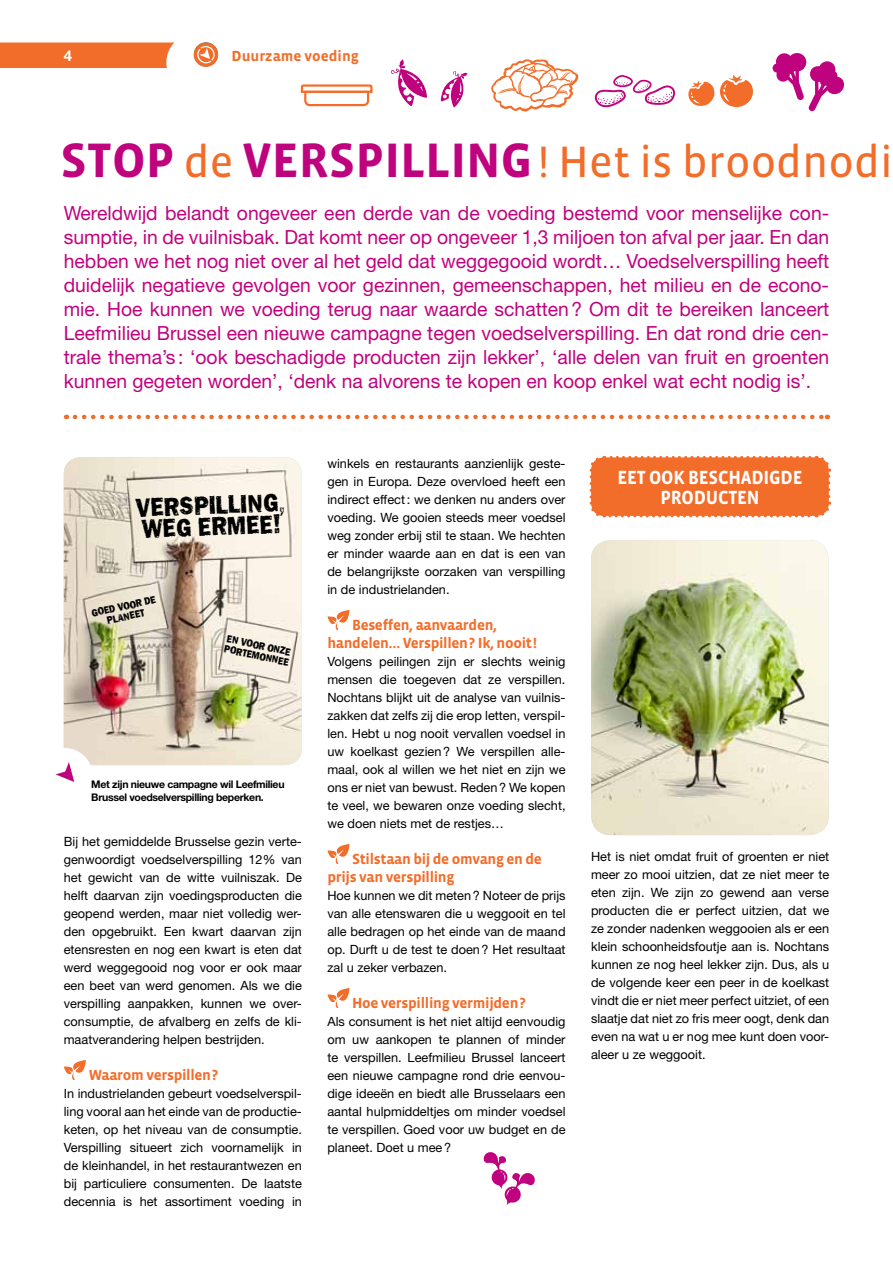
<style>
.page{position:relative;width:893px;height:1263px;background:#fff}
.page>*{position:absolute;margin:0;border:0;box-sizing:border-box;transform-origin:0 0}
.t1{font:45px "Vista Sans Reg";color:#f36d2a}
.t2{font:26.85px/21.5px "Frankie";color:#000;scale:.85 1}
.t3{font:19.5px/24px "Helvetica Neue LT Std";color:#bf037e;text-align:justify}
.t4{font:700 19.5px/19.5px "Vista Sans";color:#fff;scale:.93 1}
.t5{font:700 15px/18px "Vista Sans";letter-spacing:-.02em;color:#f36d2a}
.t6{font:700 15px "Vista Sans";color:#f36d2a}
.t7{font:700 15px "Helvetica Neue LT Std";color:#fff}
.t8{font:12.75px/18px "Helvetica Neue LT Std";color:#000;text-align:justify}
.t9{font:10.95px/10.4px "Frankie";color:#000;text-align:center;scale:.85 1}
.t10{font:700 10.5px/13.5px "Helvetica Neue LT Std";letter-spacing:-.03em;color:#000}
.t11{font:2.4px "Helvetica";color:#000}
.s1{font-family:"Vista Sans";font-weight:700;font-size:49.5px;color:#bf037e}
</style>
<div class="page">
<div style="left:0;top:43px;width:174px;height:25px;background:#f36d2a"></div>
<svg style="left:194px;top:42px;width:24px;height:25px"></svg>
<div style="left:194px;top:43px;width:24px;height:24px;background:#f36d2a;border-radius:50%"></div>
<svg style="left:196px;top:45px;width:19px;height:19px"></svg>
<svg style="left:64px;top:1060px;width:22px;height:20px"></svg>
<svg style="left:75px;top:415px;width:753px;height:4px"></svg>
<svg style="left:327px;top:610px;width:23px;height:20px"></svg>
<svg style="left:327px;top:844px;width:23px;height:20px"></svg>
<svg style="left:327px;top:988px;width:23px;height:20px"></svg>
<svg style="left:688px;top:75px;width:65px;height:33px"></svg>
<svg style="left:483px;top:1152px;width:52px;height:53px"></svg>
<svg style="left:595px;top:75px;width:80px;height:33px"></svg>
<svg style="left:391px;top:59px;width:36px;height:47px"></svg>
<svg style="left:441px;top:71px;width:27px;height:36px"></svg>
<svg style="left:772px;top:53px;width:72px;height:58px"></svg>
<svg style="left:491px;top:59px;width:87px;height:53px"></svg>
<svg style="left:300px;top:84px;width:73px;height:23px"></svg>
<img style="left:64px;top:457px;width:238px;height:308px">
<div style="left:36px;top:748px;width:57px;height:57px;background:#fff;border-radius:50%"></div>
<svg style="left:56px;top:762px;width:18px;height:20px"></svg>
<svg style="left:589px;top:455px;width:243px;height:63px;background:#f3783b"></svg>
<img style="left:591px;top:540px;width:238px;height:295px">
<p class="t7" style="left:64px;top:46px;width:10px">4</p>
<p class="t6" style="left:232px;top:48px;width:129px">Duurzame voeding</p>
<h1 class="t1" style="left:61px;top:139px;width:834px"><span class="s1">Stop</span> de <span class="s1">verspilling</span> ! Het is broodnodi</h1>
<p class="t3" style="left:64px;top:200px;width:767px">Wereldwijd belandt ongeveer een derde van de voeding bestemd voor menselijke con&shy;sumptie, in de vuilnisbak. Dat komt neer op ongeveer 1,3 miljoen ton afval per jaar. En dan hebben we het nog niet over al het geld dat weggegooid wordt… Voedselverspilling heeft duidelijk negatieve gevolgen voor gezinnen, gemeenschappen, het milieu en de econo&shy;mie. Hoe kunnen we voeding terug naar waarde schatten? Om dit te bereiken lanceert Leefmilieu Brussel een nieuwe campagne tegen voedselverspilling. En dat rond drie cen&shy;trale thema’s: ‘ook beschadigde producten zijn lekker’, ‘alle delen van fruit en groenten kunnen gegeten worden’, ‘denk na alvorens te kopen en koop enkel wat echt nodig is’.</p>
<h2 class="t2" style="left:135px;top:496px;width:178px;rotate:-2deg">Verspilling, weg ermee!</h2>
<p class="t9" style="left:91px;top:608px;width:79px;rotate:-12deg">goed Voor de planeet</p>
<p class="t9" style="left:228px;top:633px;width:79px;text-align:left;rotate:12deg">en Voor onze portemonnee</p>
<p class="t10" style="left:91px;top:777px;width:195px">Met zijn nieuwe campagne wil Leefmilieu<br>Brussel voedselverspilling beperken.</p>
<p class="t11" style="left:71px;top:797px;width:47px">IBGEBI2_1102 MVNP 69 Avril_NL.indd 1</p>
<p class="t8" style="left:64px;top:832px;width:240px">Bij het gemiddelde Brusselse gezin verte&shy;genwoordigt voedselverspilling 12% van het gewicht van de witte vuilniszak. De helft daarvan zijn voedingsproducten die geopend werden, maar niet volledig wer&shy;den opgebruikt. Een kwart daarvan zijn etensresten en nog een kwart is eten dat werd weggegooid nog voor er ook maar een beet van werd genomen. Als we die verspilling aanpakken, kunnen we over&shy;consumptie, de afvalberg en zelfs de kli&shy;maatverandering helpen bestrijden.</p>
<p class="t5" style="left:88px;top:1066px;width:132px">Waarom verspillen?</p>
<p class="t8" style="left:64px;top:1084px;width:240px">In industrielanden gebeurt voedselverspil&shy;ling vooral aan het einde van de productie&shy;keten, op het niveau van de consumptie.<br>Verspilling situeert zich voornamelijk in de kleinhandel, in het restaurantwezen en bij particuliere consumenten. De laatste decennia is het assortiment voeding in</p>
<p class="t8" style="left:327px;top:454px;width:240px">winkels en restaurants aanzienlijk geste&shy;gen in Europa. Deze overvloed heeft een indirect effect: we denken nu anders over voeding. We gooien steeds meer voedsel weg zonder erbij stil te staan. We hechten er minder waarde aan en dat is een van de belangrijkste oorzaken van verspilling in de industrielanden.</p>
<p class="t5" style="left:327px;top:616px;width:211px;text-indent:25px">Beseffen, aanvaarden, handelen… Verspillen? I k, nooit!</p>
<p class="t8" style="left:327px;top:652px;width:240px">Volgens peilingen zijn er slechts weinig mensen die toegeven dat ze verspillen.<br>Nochtans blijkt uit de analyse van vuilnis&shy;zakken dat zelfs zij die erop letten, verspil&shy;len. Hebt u nog nooit vervallen voedsel in uw koelkast gezien? We verspillen alle&shy;maal, ook al willen we het niet en zijn we ons er niet van bewust. Reden? We kopen te veel, we bewaren onze voeding slecht, we doen niets met de restjes…</p>
<p class="t5" style="left:327px;top:850px;width:216px;text-indent:25px">Stilstaan bij de omvang en de prijs van verspilling</p>
<p class="t8" style="left:327px;top:886px;width:240px">Hoe kunnen we dit meten? Noteer de prijs van alle etenswaren die u weggooit en tel alle bedragen op het einde van de maand op. Durft u de test te doen? Het resultaat zal u zeker verbazen.</p>
<p class="t5" style="left:352px;top:994px;width:175px">Hoe verspilling vermijden?</p>
<p class="t8" style="left:327px;top:1012px;width:240px">Als consument is het niet altijd eenvoudig om uw aankopen te plannen of minder te verspillen. Leefmilieu Brussel lanceert een nieuwe campagne rond drie eenvou&shy;dige ideeën en biedt alle Brusselaars een aantal hulpmiddeltjes om minder voedsel te verspillen. Goed voor uw budget en de planeet. Doet u mee?</p>
<h3 class="t4" style="left:660px;top:468px;width:130px;text-indent:-43px">Eet ook beschadigde producten</h3>
<p class="t8" style="left:591px;top:847px;width:240px">Het is niet omdat fruit of groenten er niet meer zo mooi uitzien, dat ze niet meer te eten zijn. We zijn zo gewend aan verse producten die er perfect uitzien, dat we ze zonder nadenken weggooien als er een klein schoonheidsfoutje aan is. Nochtans kunnen ze nog heel lekker zijn. Dus, als u de volgende keer een peer in de koelkast vindt die er niet meer perfect uitziet, of een slaatje dat niet zo fris meer oogt, denk dan even na wat u er nog mee kunt doen voor&shy;aleer u ze weggooit.</p>
</div>
